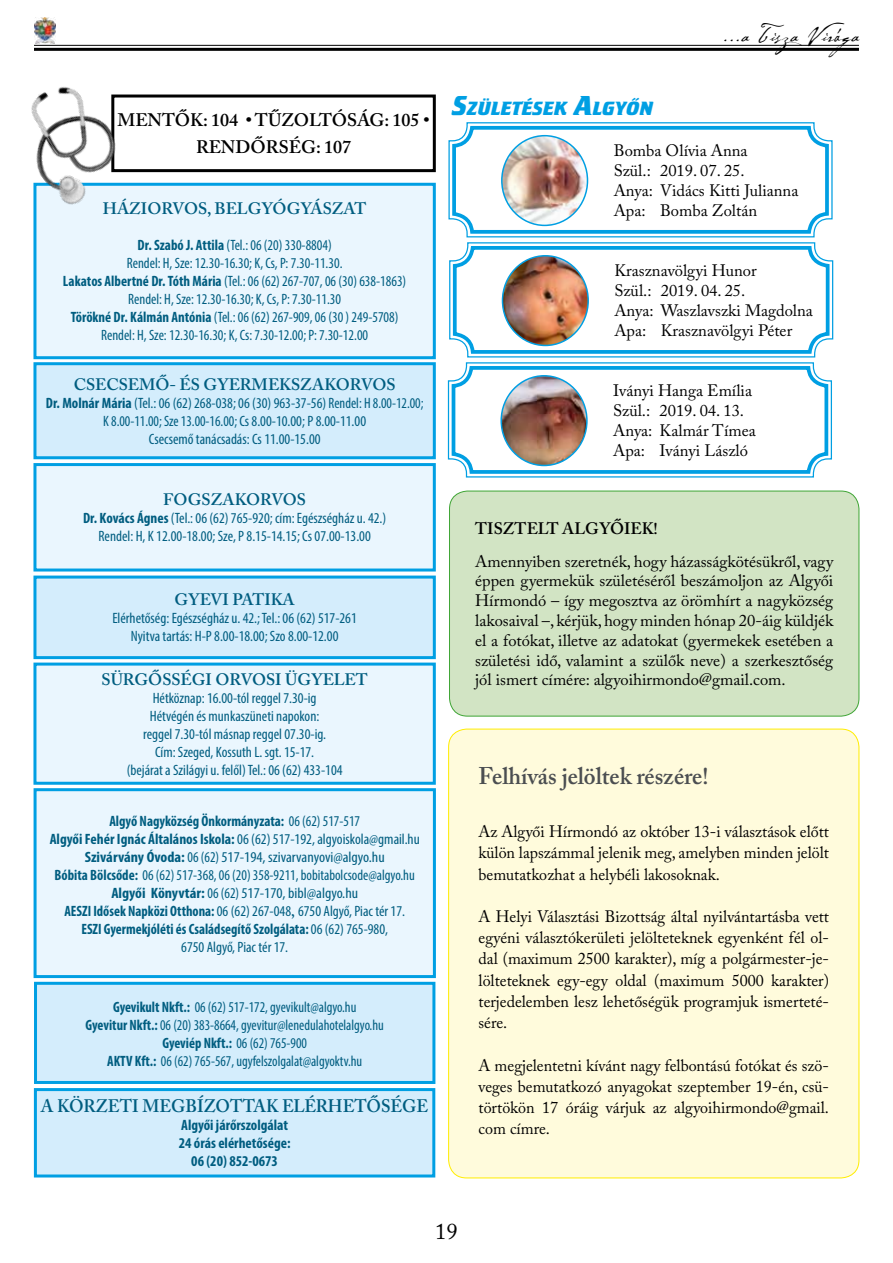
<style>
.page{position:relative;width:893px;height:1263px;background:#fff}
.page>*{position:absolute;margin:0;border:0;box-sizing:border-box;transform-origin:0 0}
.t1{font:600 24px "Adobe Caslon Pro";color:#4b4e51}
.t2{font:24px "Cezanne";letter-spacing:.04em;color:#000}
.t3{font:22.5px "Adobe Caslon Pro";color:#000}
.t4{font:700 19.95px "Crillee TOT";color:#009fe3}
.t5{font:600 18px/27px "Adobe Caslon Pro";color:#000;text-align:center}
.t6{font:600 18px "Adobe Caslon Pro";color:#005d80;scale:.95 1}
.t7{font:16.5px/19.8px "Adobe Caslon Pro";color:#000;text-align:justify}
.t8{font:600 16.5px "Adobe Caslon Pro";color:#005d80}
.t9{font:600 16.5px "Adobe Caslon Pro";color:#000}
.t10{font:condensed 15px/18px "Myriad Pro";color:#005d80;text-align:center}
.t11{font:condensed 15px/18px "Myriad Pro";color:#005d80;text-align:center;scale:.96 1}
.t12{font:condensed 15px/18px "Myriad Pro";color:#005d80;text-align:center;scale:.95 1}
.t13{font:700 condensed 15px/18px "Myriad Pro";color:#005d80;text-align:center}
.s1{font-weight:700}
.s2{font-family:"Adobe Caslon Pro";font-weight:600;font-stretch:normal}
.s3{font-size:28.5px}
</style>
<div class="page">
<hr style="left:34px;top:45px;width:825px;height:1px;background:#000">
<hr style="left:34px;top:48px;width:825px;height:3px;background:#000">
<img style="left:34px;top:17px;width:21px;height:26px">
<div style="left:111px;top:95px;width:325px;height:77px;border:3px solid #000"></div>
<div style="left:35px;top:184px;width:399px;height:174px;background:#eaf6fe"></div>
<div style="left:33px;top:183px;width:403px;height:176px;border:3px solid #009fe3"></div>
<div style="left:35px;top:364px;width:399px;height:94px;background:#d4edfc"></div>
<div style="left:33px;top:362px;width:403px;height:97px;border:3px solid #009fe3"></div>
<div style="left:35px;top:465px;width:399px;height:105px;background:#eaf6fe"></div>
<div style="left:33px;top:463px;width:403px;height:108px;border:3px solid #009fe3"></div>
<div style="left:35px;top:577px;width:399px;height:81px;background:#d4edfc"></div>
<div style="left:33px;top:575px;width:403px;height:84px;border:3px solid #009fe3"></div>
<div style="left:35px;top:664px;width:399px;height:119px;background:#eaf6fe"></div>
<div style="left:33px;top:662px;width:403px;height:123px;border:3px solid #009fe3"></div>
<div style="left:35px;top:790px;width:399px;height:186px;background:#eaf6fe"></div>
<div style="left:34px;top:788px;width:402px;height:190px;border:3px solid #009fe3"></div>
<div style="left:35px;top:1089px;width:399px;height:87px;background:#d4edfc"></div>
<div style="left:34px;top:1088px;width:401px;height:89px;border:3px solid #009fe3"></div>
<img style="left:31px;top:87px;width:114px;height:133px">
<div style="left:36px;top:983px;width:398px;height:99px;background:#d4edfc"></div>
<div style="left:34px;top:982px;width:401px;height:102px;border:3px solid #009fe3"></div>
<svg style="left:447px;top:122px;width:387px;height:356px"></svg>
<div style="left:452px;top:126px;width:377px;height:108px;border:4px solid #009fe3;border-radius:18px"></div>
<img style="left:502px;top:136px;width:85px;height:89px">
<div style="left:501px;top:135px;width:87px;height:91px;border:2px solid #009fe3;border-radius:50%"></div>
<div style="left:449px;top:491px;width:410px;height:225px;background:#d2e4c4;border-radius:18px"></div>
<div style="left:449px;top:491px;width:410px;height:225px;border:1px solid #3fa535;border-radius:18px"></div>
<div style="left:449px;top:729px;width:410px;height:449px;background:#fffbdc;border-radius:18px"></div>
<p class="t5" style="left:118px;top:107px;width:313px">MENTŐK: 104 • TŰZOLTÓSÁG: 105 •<br>RENDŐRSÉG: 107</p>
<p class="t8" style="left:103px;top:199px;width:265px">HÁZIORVOS, BELGYÓGYÁSZAT</p>
<p class="t10" style="left:63px;top:236px;width:345px"><span class="s1">Dr. Szabó J. Attila</span> (Tel.: 06 (20) 330-8804)<br>Rendel: H, Sze: 12.30-16.30; K, Cs, P: 7.30-11.30.<br><span class="s1">Lakatos Albertné Dr. Tóth Mária</span> (Tel.: 06 (62) 267-707, 06 (30) 638-1863)<br>Rendel: H, Sze: 12.30-16.30; K, Cs, P: 7.30-11.30<br><span class="s1">Törökné Dr. Kálmán Antónia</span> (Tel.: 06 (62) 267-909, 06 (30 ) 249-5708)<br>Rendel: H, Sze: 12.30-16.30; K, Cs: 7.30-12.00; P: 7.30-12.00</p>
<p class="t8" style="left:74px;top:374px;width:323px">CSECSEMŐ- ÉS GYERMEKSZAKORVOS</p>
<p class="t10" style="left:46px;top:394px;width:379px"><span class="s1">Dr. Molnár Mária</span> (Tel.: 06 (62) 268-038; 06 (30) 963-37-56) Rendel: H 8.00-12.00;<br>K 8.00-11.00; Sze 13.00-16.00; Cs 8.00-10.00; P 8.00-11.00<br>Csecsemő tanácsadás: Cs 11.00-15.00</p>
<p class="t8" style="left:163px;top:490px;width:144px">FOGSZAKORVOS</p>
<p class="t10" style="left:83px;top:509px;width:305px"><span class="s1">Dr. Kovács Ágnes</span> (Tel.: 06 (62) 765-920; cím: Egészségház u. 42.)<br>Rendel: H, K 12.00-18.00; Sze, P 8.15-14.15; Cs 07.00-13.00</p>
<p class="t8" style="left:174px;top:590px;width:122px">GYEVI PATIKA</p>
<p class="t10" style="left:112px;top:609px;width:246px">Elérhetőség: Egészségház u. 42.; Tel.: 06 (62) 517-261<br>Nyitva tartás: H-P 8.00-18.00; Szo 8.00-12.00</p>
<p class="t8" style="left:102px;top:669px;width:268px">SÜRGŐSSÉGI ORVOSI ÜGYELET</p>
<p class="t10" style="left:127px;top:688px;width:217px">Hétköznap: 16.00-tól reggel 7.30-ig<br>Hétvégén és munkaszüneti napokon:<br>reggel 7.30-tól másnap reggel 07.30-ig.<br>Cím: Szeged, Kossuth L. sgt. 15-17.<br>(bejárat a Szilágyi u. felől) Tel.: 06 (62) 433-104</p>
<p class="t11" style="left:50px;top:812px;width:387px"><span class="s1">Algyő Nagyközség Önkormányzata:</span> 06 (62) 517-517<br><span class="s1">Algyői Fehér Ignác Általános Iskola:</span> 06 (62) 517-192, algyoiskola@gmail.hu <span class="s1">Szivárvány Óvoda:</span> 06 (62) 517-194, szivarvanyovi@algyo.hu<br><span class="s1">Bóbita Bölcsőde:</span> 06 (62) 517-368, 06 (20) 358-9211, bobitabolcsode@algyo.hu <span class="s1">Algyői Könyvtár:</span> 06 (62) 517-170, bibl@algyo.hu<br><span class="s1">AESZI Idősek Napközi Otthona:</span> 06 (62) 267-048<span class="s2">,</span> 6750 Algyő, Piac tér 17.<br><span class="s1">ESZI Gyermekjóléti és Családsegítő Szolgálata:</span> 06 (62) 765-980,<br>6750 Algyő, Piac tér 17.</p>
<p class="t12" style="left:86px;top:997px;width:315px"><span class="s1">Gyevikult Nkft.:</span> 06 (62) 517-172, gyevikult@algyo.hu<br><span class="s1">Gyevitur Nkft.:</span> 06 (20) 383-8664, gyevitur@lenedulahotelalgyo.hu <span class="s1">Gyeviép Nkft.:</span> 06 (62) 765-900<br><span class="s1">AKTV Kft.:</span> 06 (62) 765-567, ugyfelszolgalat@algyoktv.hu</p>
<p class="t6" style="left:41px;top:1096px;width:409px">A KÖRZETI MEGBÍZOTTAK ELÉRHETŐSÉGE</p>
<p class="t13" style="left:179px;top:1116px;width:113px">Algyői járőrszolgálat<br>24 órás elérhetősége:<br>06 (20) 852-0673</p>
<p class="t4" style="left:452px;top:97px;width:202px"><span class="s3">S</span>ZÜLETÉSEK <span class="s3">A</span>LGYŐN</p>
<h1 class="t2" style="left:723px;top:19px;width:143px">...a Tisza Virága</h1>
<p class="t7" style="left:614px;top:141px;width:186px;text-align:left">Bomba Olívia Anna<br>Szül.: 2019. 07. 25.<br>Anya: Vidács Kitti Julianna<br>Apa: Bomba Zoltán</p>
<p class="t7" style="left:614px;top:261px;width:200px;text-align:left">Krasznavölgyi Hunor<br>Szül.: 2019. 04. 25.<br>Anya: Waszlavszki Magdolna<br>Apa: Krasznavölgyi Péter</p>
<p class="t7" style="left:613px;top:381px;width:144px;text-align:left">Iványi Hanga Emília<br>Szül.: 2019. 04. 13.<br>Anya: Kalmár Tímea<br>Apa: Iványi László</p>
<p class="t9" style="left:475px;top:519px;width:184px">TISZTELT ALGYŐIEK!</p>
<p class="t7" style="left:475px;top:551px;width:360px">Amennyiben szeretnék, hogy házasságkötésükről, vagy éppen gyermekük születéséről beszámoljon az Algyői Hírmondó – így megosztva az örömhírt a nagyközség lakosaival –, kérjük, hogy minden hónap 20-áig küldjék el a fotókat, illetve az adatokat (gyermekek esetében a születési idő, valamint a szülők neve) a szerkesztőség jól ismert címére: algyoihirmondo@gmail.com.</p>
<h1 class="t1" style="left:479px;top:761px;width:231px">Felhívás jelöltek részére!</h1>
<p class="t7" style="left:479px;top:821px;width:352px;line-height:21.3px">Az Algyői Hírmondó az október 13-i választások előtt külön lapszámmal jelenik meg, amelyben minden jelölt bemutatkozhat a helybéli lakosoknak.</p>
<p class="t7" style="left:479px;top:906px;width:352px;line-height:21.3px">A Helyi Választási Bizottság által nyilvántartásba vett egyéni választókerületi jelölteteknek egyenként fél ol&shy;dal (maximum 2500 karakter), míg a polgármester-je&shy;lölteteknek egy-egy oldal (maximum 5000 karakter) terjedelemben lesz lehetőségük programjuk ismerteté&shy;sére.</p>
<p class="t7" style="left:479px;top:1054px;width:352px;line-height:21.3px">A megjelentetni kívánt nagy felbontású fotókat és szö&shy;veges bemutatkozó anyagokat szeptember 19-én, csü&shy;törtökön 17 óráig várjuk az algyoihirmondo@gmail. com címre.</p>
<h2 class="t3" style="left:435px;top:1218px;width:24px">19</h2>
</div>
